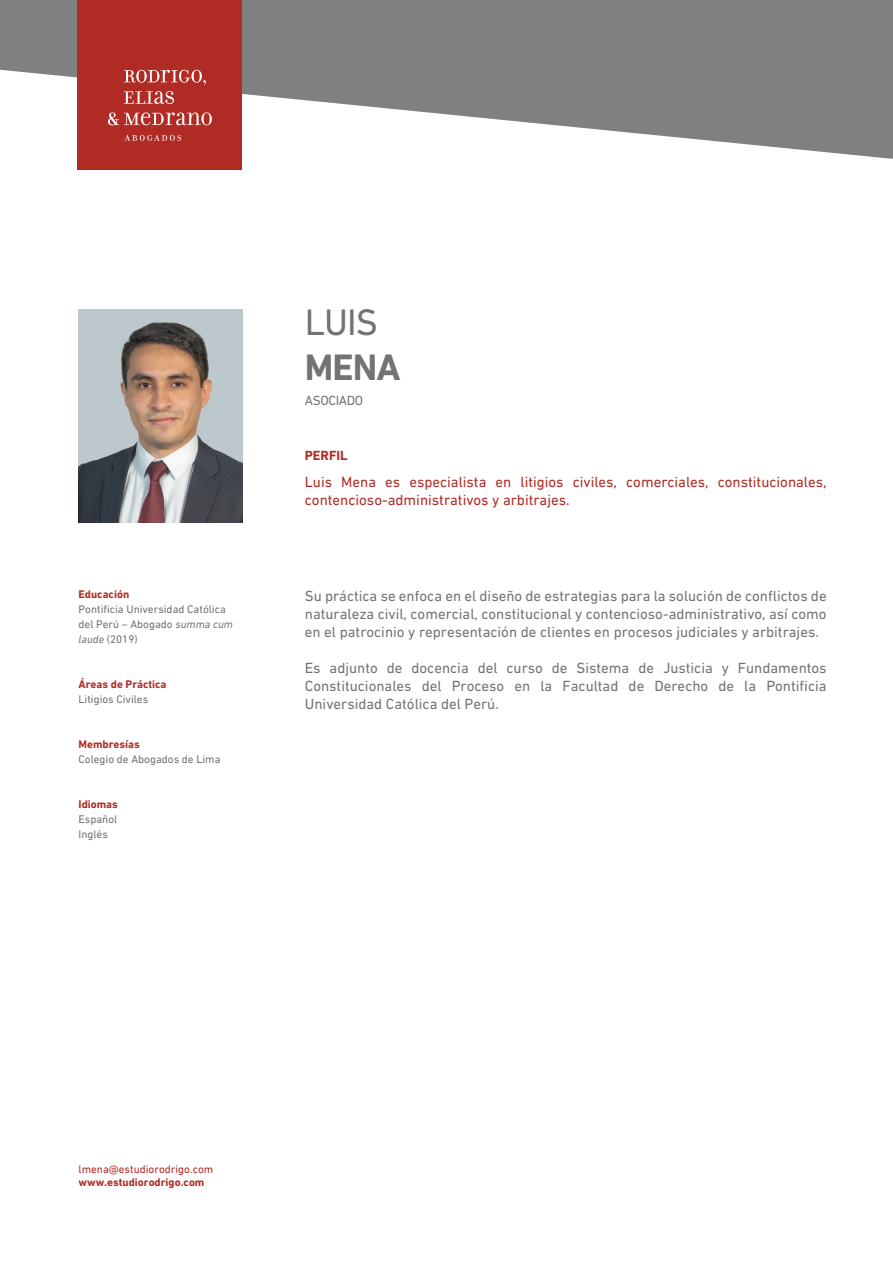
<style>
.page{position:relative;width:893px;height:1263px;background:#fff}
.page>*{position:absolute;margin:0;border:0;box-sizing:border-box;transform-origin:0 0}
.t1{font:37.5px "DIN Next LT Pro";color:#707476}
.t2{font:700 37.5px "DIN Next LT Pro";color:#707476}
.t3{font:15px/18px "DIN Next LT Pro";color:#707476;text-align:justify}
.t4{font:15px/18px "DIN Next LT Pro";color:#b12b25}
.t5{font:13.5px "DIN Next LT Pro";letter-spacing:-.025em;color:#717577}
.t6{font:700 13.5px "DIN Next LT Pro";color:#b12b25}
.t7{font:11.25px/15px "DIN Next LT Pro";color:#707476}
.t8{font:700 11.25px "DIN Next LT Pro";color:#b12b25}
.t9{font:11.25px "DIN Next LT Pro";color:#b12b25}
.s1{font-style:italic}
</style>
<div class="page">
<svg style="left:0;top:0;width:893px;height:159px;fill:#808081"></svg>
<div style="left:77px;top:0;width:165px;height:169px;background:#b12b25"></div>
<svg style="left:124px;top:70px;width:82px;height:15px"></svg>
<svg style="left:124px;top:91px;width:50px;height:13px"></svg>
<svg style="left:108px;top:112px;width:104px;height:13px"></svg>
<svg style="left:124px;top:135px;width:57px;height:6px"></svg>
<img style="left:79px;top:309px;width:163px;height:214px">
<p class="t8" style="left:79px;top:588px;width:52px">Educación</p>
<p class="t7" style="left:79px;top:602px;width:156px">Pontificia Universidad Católica del Perú – Abogado <span class="s1">summa cum laude</span> (2019)</p>
<p class="t8" style="left:79px;top:678px;width:90px">Áreas de Práctica</p>
<p class="t7" style="left:79px;top:692px;width:71px">Litigios Civiles</p>
<p class="t8" style="left:79px;top:738px;width:63px">Membresías</p>
<p class="t7" style="left:79px;top:752px;width:144px">Colegio de Abogados de Lima</p>
<p class="t8" style="left:79px;top:798px;width:41px">Idiomas</p>
<p class="t7" style="left:79px;top:812px;width:40px">Español<br>Inglés</p>
<h1 class="t1" style="left:305px;top:301px;width:75px">LUIS</h1>
<h1 class="t2" style="left:305px;top:345px;width:97px">MENA</h1>
<p class="t5" style="left:305px;top:392px;width:60px">ASOCIADO</p>
<p class="t6" style="left:305px;top:447px;width:44px">PERFIL</p>
<p class="t4" style="left:305px;top:472px;width:523px">Luis Mena es especialista en litigios civiles, comerciales, constitucionales, contencioso-administrativos y arbitrajes.</p>
<p class="t3" style="left:305px;top:587px;width:523px">Su práctica se enfoca en el diseño de estrategias para la solución de conflictos de naturaleza civil, comercial, constitucional y contencioso-administrativo, así como en el patrocinio y representación de clientes en procesos judiciales y arbitrajes.</p>
<p class="t3" style="left:305px;top:659px;width:523px">Es adjunto de docencia del curso de Sistema de Justicia y Fundamentos Constitucionales del Proceso en la Facultad de Derecho de la Pontificia Universidad Católica del Perú.</p>
<p class="t9" style="left:79px;top:1162px;width:136px">lmena@estudiorodrigo.com</p>
<p class="t8" style="left:79px;top:1176px;width:127px">www.estudiorodrigo.com</p>
</div>
